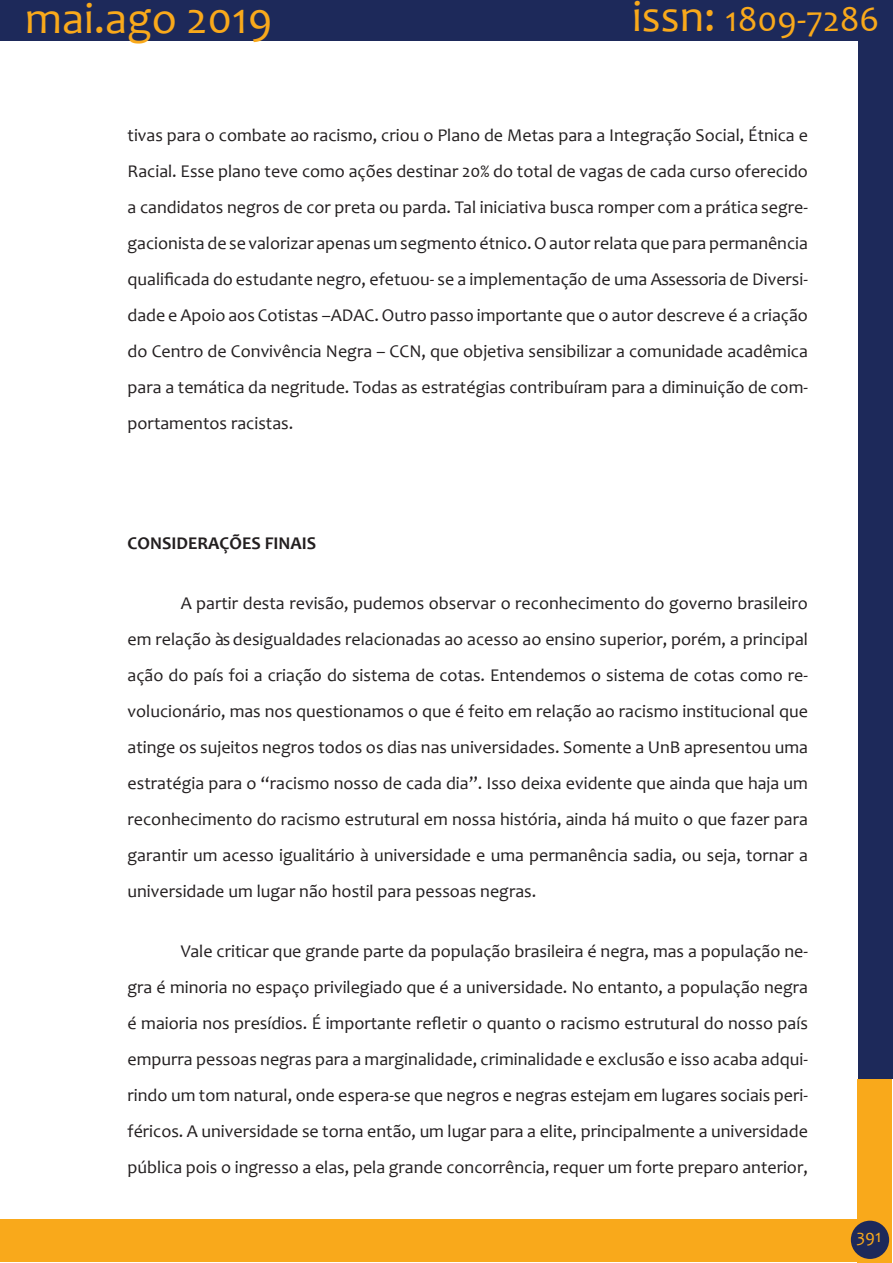
<style>
.page{position:relative;width:893px;height:1263px;background:#fff}
.page>*{position:absolute;margin:0;border:0;box-sizing:border-box;transform-origin:0 0}
.t1{font:45px "Candara";color:#f9a91b}
.t2{font:36px "Candara";color:#f9a91b}
.Body_Text{font:18px/36px "Candara";color:#231f20;text-align:justify}
.Body_Text-2{font:700 18px "Candara";color:#231f20}
.t3{font:18px "Candara";color:#f9a91b}
.s1{font-size:45px}
</style>
<div class="page">
<div style="left:858px;top:0;width:34px;height:1079px;background:#1d295a"></div>
<div style="left:0;top:0;width:890px;height:41px;background:#1d295a"></div>
<div style="left:857px;top:1079px;width:34px;height:184px;background:#f9a91b"></div>
<div style="left:0;top:1219px;width:860px;height:43px;background:#f9a91b"></div>
<div style="left:851px;top:1221px;width:38px;height:38px;background:#1d295a;border-radius:50%"></div>
<h1 class="t1" style="left:25px;top:-9px;width:249px">mai.ago 2019</h1>
<h2 class="t2" style="left:632px;top:-3px;width:249px"><span class="s1">issn:</span> 1809-7286</h2>
<p class="Body_Text" style="left:128px;top:117px;width:682px">tivas para o combate ao racismo, criou o Plano de Metas para a Integração Social, Étnica e Racial. Esse plano teve como ações destinar 20% do total de vagas de cada curso oferecido a candidatos negros de cor preta ou parda. Tal iniciativa busca romper com a prática segre&shy;gacionista de se valorizar apenas um segmento étnico. O autor relata que para permanência qualificada do estudante negro, efetuou- se a implementação de uma Assessoria de Diversi&shy;dade e Apoio aos Cotistas –ADAC. Outro passo importante que o autor descreve é a criação do Centro de Convivência Negra – CCN, que objetiva sensibilizar a comunidade acadêmica para a temática da negritude. Todas as estratégias contribuíram para a diminuição de com&shy;portamentos racistas.</p>
<p class="Body_Text-2" style="left:128px;top:531px;width:190px">CONSIDERAÇÕES FINAIS</p>
<p class="Body_Text" style="left:128px;top:585px;width:682px;text-indent:53px">A partir desta revisão, pudemos observar o reconhecimento do governo brasileiro em relação às desigualdades relacionadas ao acesso ao ensino superior, porém, a principal ação do país foi a criação do sistema de cotas. Entendemos o sistema de cotas como re&shy;volucionário, mas nos questionamos o que é feito em relação ao racismo institucional que atinge os sujeitos negros todos os dias nas universidades. Somente a UnB apresentou uma estratégia para o “racismo nosso de cada dia”. Isso deixa evidente que ainda que haja um reconhecimento do racismo estrutural em nossa história, ainda há muito o que fazer para garantir um acesso igualitário à universidade e uma permanência sadia, ou seja, tornar a universidade um lugar não hostil para pessoas negras.</p>
<p class="Body_Text" style="left:128px;top:933px;width:682px;text-indent:53px">Vale criticar que grande parte da população brasileira é negra, mas a população ne&shy;gra é minoria no espaço privilegiado que é a universidade. No entanto, a população negra é maioria nos presídios. É importante refletir o quanto o racismo estrutural do nosso país empurra pessoas negras para a marginalidade, criminalidade e exclusão e isso acaba adqui&shy;rindo um tom natural, onde espera-se que negros e negras estejam em lugares sociais peri&shy;féricos. A universidade se torna então, um lugar para a elite, principalmente a universidade pública pois o ingresso a elas, pela grande concorrência, requer um forte preparo anterior,</p>
<p class="t3" style="left:856px;top:1224px;width:26px">391</p>
</div>
